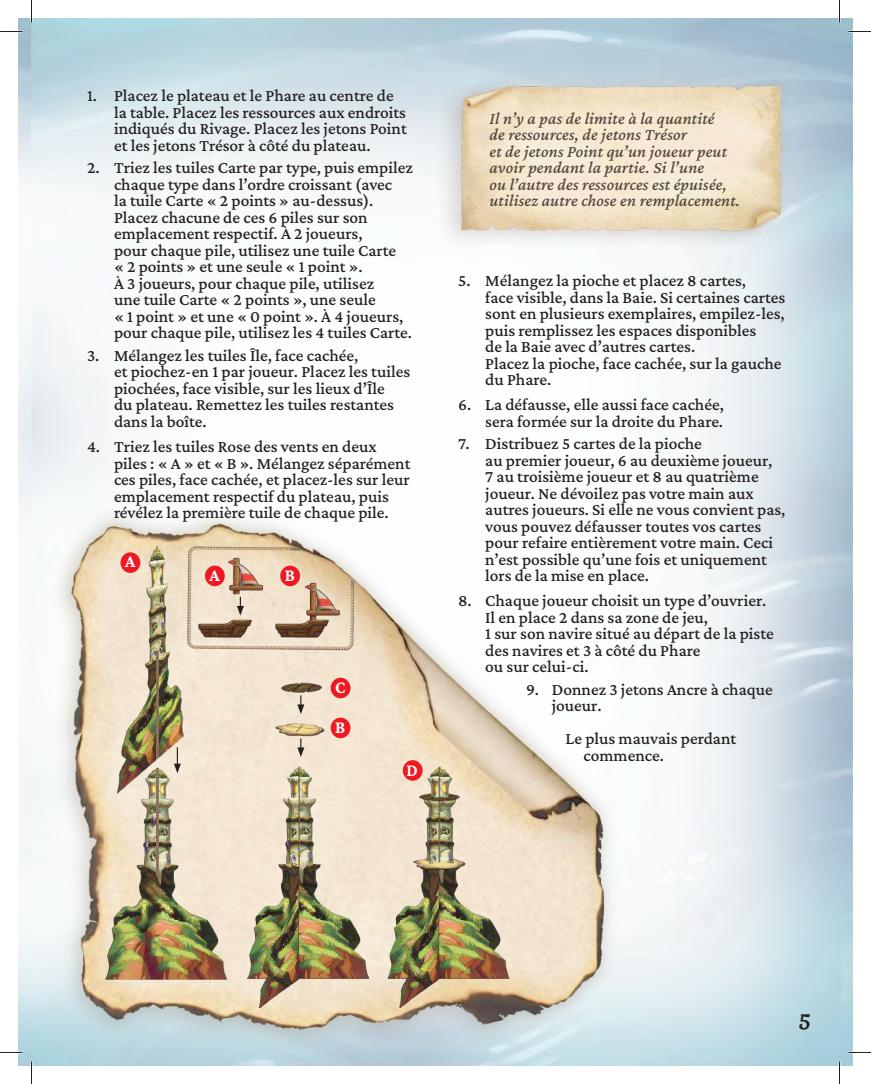
<style>
.page{position:relative;width:871px;height:1084px;background:#fff}
.page>*{position:absolute;margin:0;border:0;box-sizing:border-box;transform-origin:0 0}
.t1{font:21px "Merienda One";color:#241f1f}
.t2{font:700 18.3px "Crimson Pro";color:#fff;scale:.9 1}
.t3{font:700 18.15px "Crimson Pro";color:#fff;scale:.95 1}
.t4{font:700 18.15px "Crimson Pro";color:#fff;scale:.94 1}
.t5{font:500 17.25px/16.5px "Crimson Pro";color:#241f1f}
.t6{font:italic 500 17.25px/16.5px "Crimson Pro";letter-spacing:.01em;color:#54453a}
</style>
<div class="page">
<img style="left:44px;top:496px;width:582px;height:560px">
<img style="left:97px;top:546px;width:511px;height:461px">
<svg style="left:174px;top:747px;width:7px;height:26px"></svg>
<svg style="left:237px;top:597px;width:7px;height:18px"></svg>
<svg style="left:297px;top:695px;width:7px;height:19px"></svg>
<svg style="left:297px;top:738px;width:7px;height:19px"></svg>
<div style="left:120px;top:552px;width:20px;height:21px;background:#ef1923;border-radius:50%"></div>
<div style="left:331px;top:717px;width:19px;height:21px;background:#ef1923;border-radius:50%"></div>
<div style="left:403px;top:760px;width:20px;height:20px;background:#ef1923;border-radius:50%"></div>
<div style="left:331px;top:677px;width:19px;height:21px;background:#ef1923;border-radius:50%"></div>
<div style="left:205px;top:565px;width:20px;height:21px;background:#ef1923;border-radius:50%"></div>
<div style="left:280px;top:565px;width:20px;height:21px;background:#ef1923;border-radius:50%"></div>
<img style="left:427px;top:56px;width:392px;height:205px">
<svg style="left:0;top:31px;width:22px;height:1px"></svg>
<svg style="left:848px;top:31px;width:23px;height:1px"></svg>
<svg style="left:0;top:1052px;width:22px;height:1px"></svg>
<svg style="left:848px;top:1052px;width:23px;height:1px"></svg>
<svg style="left:31px;top:0;width:1px;height:22px"></svg>
<svg style="left:31px;top:1061px;width:1px;height:22px"></svg>
<svg style="left:839px;top:0;width:1px;height:22px"></svg>
<svg style="left:839px;top:1061px;width:1px;height:22px"></svg>
<p class="t5" style="left:114px;top:87px;width:294px;text-indent:-27px">1. Placez le plateau et le Phare au centre de la table. Placez les ressources aux endroits indiqués du Rivage. Placez les jetons Point et les jetons Trésor à côté du plateau.</p>
<p class="t5" style="left:114px;top:159px;width:300px;text-indent:-27px">2. Triez les tuiles Carte par type, puis empilez chaque type dans l’ordre croissant (avec<br>la tuile Carte « 2 points » au-dessus).<br>Placez chacune de ces 6 piles sur son emplacement respectif. À 2 joueurs,<br>pour chaque pile, utilisez une tuile Carte<br>« 2 points » et une seule « 1 point ».<br>À 3 joueurs, pour chaque pile, utilisez<br>une tuile Carte « 2 points », une seule<br>« 1 point » et une « 0 point ». À 4 joueurs, pour chaque pile, utilisez les 4 tuiles Carte.</p>
<p class="t5" style="left:114px;top:346px;width:298px;text-indent:-27px">3. Mélangez les tuiles Île, face cachée,<br>et piochez-en 1 par joueur. Placez les tuiles piochées, face visible, sur les lieux d’Île<br>du plateau. Remettez les tuiles restantes dans la boîte.</p>
<p class="t5" style="left:114px;top:438px;width:298px;text-indent:-27px">4. Triez les tuiles Rose des vents en deux piles : « A » et « B ». Mélangez séparément ces piles, face cachée, et placez-les sur leur emplacement respectif du plateau, puis révélez la première tuile de chaque pile.</p>
<p class="t3" style="left:125px;top:550px;width:12px">A</p>
<p class="t3" style="left:210px;top:563px;width:12px">A</p>
<p class="t3" style="left:285px;top:563px;width:12px">B</p>
<p class="t4" style="left:335px;top:675px;width:13px">C</p>
<p class="t3" style="left:335px;top:715px;width:12px">B</p>
<p class="t2" style="left:406px;top:758px;width:14px">D</p>
<p class="t6" style="left:489px;top:109px;width:252px">Il n’y a pas de limite à la quantité<br>de ressources, de jetons Trésor<br>et de jetons Point qu’un joueur peut avoir pendant la partie. Si l’une<br>ou l’autre des ressources est épuisée, utilisez autre chose en remplacement.</p>
<p class="t5" style="left:485px;top:272px;width:302px;text-indent:-27px">5. Mélangez la pioche et placez 8 cartes,<br>face visible, dans la Baie. Si certaines cartes sont en plusieurs exemplaires, empilez-les, puis remplissez les espaces disponibles<br>de la Baie avec d’autres cartes.<br>Placez la pioche, face cachée, sur la gauche du Phare.</p>
<p class="t5" style="left:458px;top:396px;width:267px;text-align:right">6. La défausse, elle aussi face cachée, sera formée sur la droite du Phare.</p>
<p class="t5" style="left:485px;top:435px;width:302px;text-indent:-27px">7. Distribuez 5 cartes de la pioche<br>au premier joueur, 6 au deuxième joueur,<br>7 au troisième joueur et 8 au quatrième joueur. Ne dévoilez pas votre main aux autres joueurs. Si elle ne vous convient pas, vous pouvez défausser toutes vos cartes pour refaire entièrement votre main. Ceci n’est possible qu’une fois et uniquement lors de la mise en place.</p>
<p class="t5" style="left:485px;top:592px;width:290px;text-indent:-27px">8. Chaque joueur choisit un type d’ouvrier.<br>Il en place 2 dans sa zone de jeu,<br>1 sur son navire situé au départ de la piste des navires et 3 à côté du Phare<br>ou sur celui-ci.</p>
<p class="t5" style="left:552px;top:680px;width:223px;text-indent:-26px">9. Donnez 3 jetons Ancre à chaque joueur.</p>
<p class="t5" style="left:584px;top:730px;width:154px;text-indent:-18px">Le plus mauvais perdant commence.</p>
<p class="t1" style="left:798px;top:1006px;width:15px">5</p>
</div>
